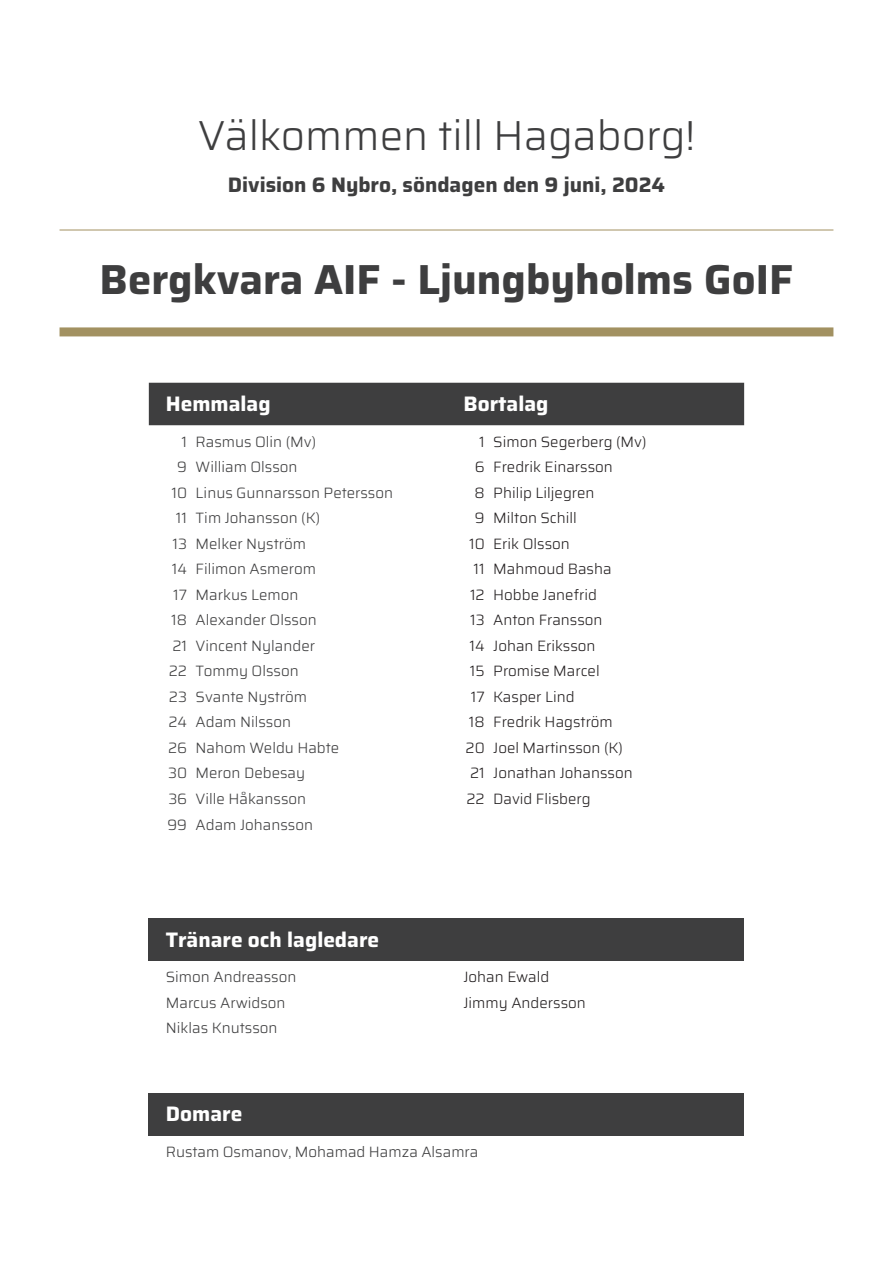
<style>
.page{position:relative;width:893px;height:1263px;background:#fff}
.page>*{position:absolute;margin:0;border:0;box-sizing:border-box;transform-origin:0 0}
.t1{font:700 42px "Saira";color:#3e3e3f}
.t2{font:300 42px "Saira";color:#3e3e3f}
.t3{font:700 21px "Saira";color:#fff}
.t4{font:700 21px "Saira";color:#3e3e3f}
.t5{font:300 15px "Saira";color:#3e3e3f}
.t6{font:300 15px "Saira";color:#231f20}
</style>
<div class="page">
<hr style="left:60px;top:230px;width:773px;height:1px;background:#a29161">
<div style="left:60px;top:327px;width:773px;height:9px;background:#a29161"></div>
<div style="left:149px;top:383px;width:595px;height:42px;background:#3e3e3f"></div>
<div style="left:149px;top:918px;width:595px;height:43px;background:#3e3e3f"></div>
<div style="left:149px;top:1093px;width:595px;height:42px;background:#3e3e3f"></div>
<p class="t2" style="left:198px;top:104px;width:499px">Välkommen till Hagaborg!</p>
<p class="t4" style="left:228px;top:168px;width:439px">Division 6 Nybro, söndagen den 9 juni, 2024</p>
<p class="t1" style="left:100px;top:247px;width:695px">Bergkvara AIF - Ljungbyholms GoIF</p>
<p class="t3" style="left:166px;top:387px;width:106px">Hemmalag</p>
<p class="t3" style="left:463px;top:387px;width:86px">Bortalag</p>
<p class="t5" style="left:182px;top:430px;width:7px">1</p>
<p class="t5" style="left:196px;top:430px;width:122px">Rasmus Olin (Mv)</p>
<p class="t6" style="left:479px;top:430px;width:7px">1</p>
<p class="t6" style="left:493px;top:430px;width:155px">Simon Segerberg (Mv)</p>
<p class="t5" style="left:177px;top:456px;width:11px">9</p>
<p class="t5" style="left:196px;top:456px;width:103px">William Olsson</p>
<p class="t6" style="left:475px;top:456px;width:11px">6</p>
<p class="t6" style="left:493px;top:456px;width:121px">Fredrik Einarsson</p>
<p class="t5" style="left:171px;top:481px;width:17px">10</p>
<p class="t5" style="left:196px;top:481px;width:199px">Linus Gunnarsson Petersson</p>
<p class="t6" style="left:474px;top:481px;width:12px">8</p>
<p class="t6" style="left:493px;top:481px;width:103px">Philip Liljegren</p>
<p class="t5" style="left:176px;top:507px;width:13px">11</p>
<p class="t5" style="left:196px;top:507px;width:126px">Tim Johansson (K)</p>
<p class="t6" style="left:475px;top:507px;width:11px">9</p>
<p class="t6" style="left:493px;top:507px;width:85px">Milton Schill</p>
<p class="t5" style="left:173px;top:532px;width:16px">13</p>
<p class="t5" style="left:196px;top:532px;width:112px">Melker Nyström</p>
<p class="t6" style="left:469px;top:532px;width:17px">10</p>
<p class="t6" style="left:493px;top:532px;width:78px">Erik Olsson</p>
<p class="t5" style="left:172px;top:558px;width:17px">14</p>
<p class="t5" style="left:196px;top:558px;width:122px">Filimon Asmerom</p>
<p class="t6" style="left:474px;top:558px;width:13px">11</p>
<p class="t6" style="left:493px;top:558px;width:120px">Mahmoud Basha</p>
<p class="t5" style="left:173px;top:583px;width:15px">17</p>
<p class="t5" style="left:196px;top:583px;width:104px">Markus Lemon</p>
<p class="t6" style="left:470px;top:583px;width:16px">12</p>
<p class="t6" style="left:493px;top:583px;width:105px">Hobbe Janefrid</p>
<p class="t5" style="left:171px;top:609px;width:17px">18</p>
<p class="t5" style="left:196px;top:609px;width:123px">Alexander Olsson</p>
<p class="t6" style="left:470px;top:609px;width:16px">13</p>
<p class="t6" style="left:493px;top:609px;width:111px">Anton Fransson</p>
<p class="t5" style="left:172px;top:634px;width:16px">21</p>
<p class="t5" style="left:196px;top:634px;width:121px">Vincent Nylander</p>
<p class="t6" style="left:470px;top:634px;width:17px">14</p>
<p class="t6" style="left:493px;top:634px;width:104px">Johan Eriksson</p>
<p class="t5" style="left:169px;top:660px;width:20px">22</p>
<p class="t5" style="left:196px;top:660px;width:105px">Tommy Olsson</p>
<p class="t6" style="left:470px;top:660px;width:16px">15</p>
<p class="t6" style="left:493px;top:660px;width:108px">Promise Marcel</p>
<p class="t5" style="left:169px;top:685px;width:20px">23</p>
<p class="t5" style="left:196px;top:685px;width:113px">Svante Nyström</p>
<p class="t6" style="left:471px;top:685px;width:15px">17</p>
<p class="t6" style="left:493px;top:685px;width:83px">Kasper Lind</p>
<p class="t5" style="left:168px;top:711px;width:20px">24</p>
<p class="t5" style="left:196px;top:711px;width:97px">Adam Nilsson</p>
<p class="t6" style="left:469px;top:711px;width:17px">18</p>
<p class="t6" style="left:493px;top:711px;width:121px">Fredrik Hagström</p>
<p class="t5" style="left:168px;top:736px;width:20px">26</p>
<p class="t5" style="left:196px;top:736px;width:145px">Nahom Weldu Habte</p>
<p class="t6" style="left:466px;top:736px;width:21px">20</p>
<p class="t6" style="left:493px;top:736px;width:131px">Joel Martinsson (K)</p>
<p class="t5" style="left:168px;top:762px;width:21px">30</p>
<p class="t5" style="left:196px;top:762px;width:111px">Meron Debesay</p>
<p class="t6" style="left:470px;top:762px;width:16px">21</p>
<p class="t6" style="left:493px;top:762px;width:141px">Jonathan Johansson</p>
<p class="t5" style="left:168px;top:787px;width:20px">36</p>
<p class="t5" style="left:196px;top:787px;width:112px">Ville Håkansson</p>
<p class="t6" style="left:466px;top:787px;width:20px">22</p>
<p class="t6" style="left:493px;top:787px;width:99px">David Flisberg</p>
<p class="t5" style="left:168px;top:813px;width:21px">99</p>
<p class="t5" style="left:196px;top:813px;width:119px">Adam Johansson</p>
<p class="t3" style="left:166px;top:923px;width:215px">Tränare och lagledare</p>
<p class="t5" style="left:166px;top:966px;width:132px">Simon Andreasson</p>
<p class="t6" style="left:463px;top:966px;width:87px">Johan Ewald</p>
<p class="t5" style="left:166px;top:991px;width:121px">Marcus Arwidson</p>
<p class="t6" style="left:463px;top:991px;width:124px">Jimmy Andersson</p>
<p class="t5" style="left:166px;top:1017px;width:113px">Niklas Knutsson</p>
<p class="t3" style="left:166px;top:1097px;width:78px">Domare</p>
<p class="t5" style="left:166px;top:1140px;width:314px">Rustam Osmanov, Mohamad Hamza Alsamra</p>
</div>
